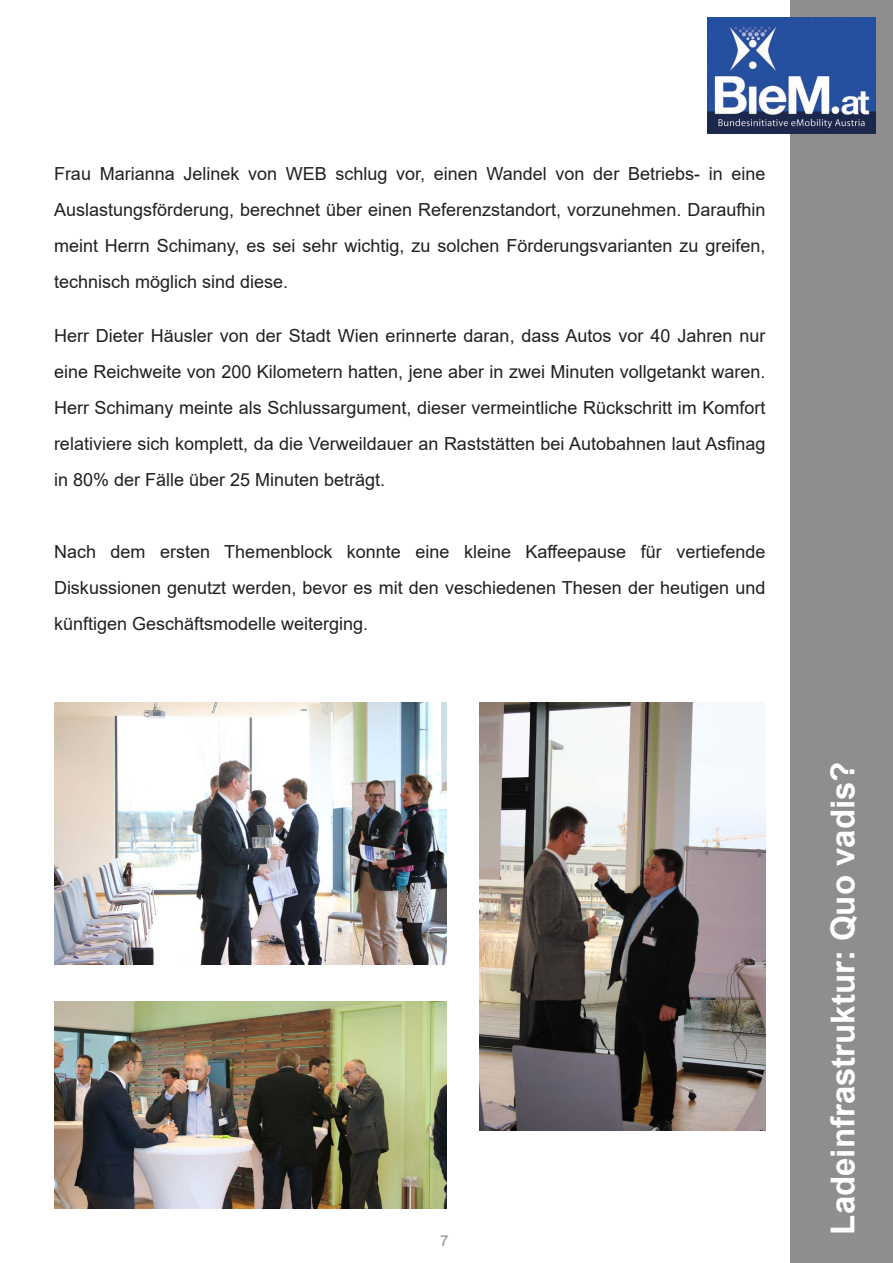
<style>
.page{position:relative;width:893px;height:1263px;background:#fff}
.page>*{position:absolute;margin:0;border:0;box-sizing:border-box;transform-origin:0 0}
.t1{font:700 33px "Arial";color:#fff}
.Absatzformat_1{font:18px/36px "Arial";color:#231f20;text-align:justify}
.t2{font:15px "Arial";color:#8f8d8e}
</style>
<div class="page">
<div style="left:789px;top:0;width:104px;height:1263px;background:#8f8d8e"></div>
<img style="left:707px;top:17px;width:169px;height:117px">
<img style="left:480px;top:702px;width:285px;height:428px">
<img style="left:54px;top:702px;width:392px;height:262px">
<img style="left:54px;top:1001px;width:392px;height:208px">
<p class="Absatzformat_1" style="left:54px;top:156px;width:713px">Frau Marianna Jelinek von WEB schlug vor, einen Wandel von der Betriebs- in eine Auslastungsförderung, berechnet über einen Referenzstandort, vorzunehmen. Daraufhin meint Herrn Schimany, es sei sehr wichtig, zu solchen Förderungsvarianten zu greifen, technisch möglich sind diese.</p>
<p class="Absatzformat_1" style="left:54px;top:318px;width:713px">Herr Dieter Häusler von der Stadt Wien erinnerte daran, dass Autos vor 40 Jahren nur eine Reichweite von 200 Kilometern hatten, jene aber in zwei Minuten vollgetankt waren.<br>Herr Schimany meinte als Schlussargument, dieser vermeintliche Rückschritt im Komfort relativiere sich komplett, da die Verweildauer an Raststätten bei Autobahnen laut Asfinag in 80% der Fälle über 25 Minuten beträgt.</p>
<p class="Absatzformat_1" style="left:54px;top:534px;width:713px">Nach dem ersten Themenblock konnte eine kleine Kaffeepause für vertiefende Diskussionen genutzt werden, bevor es mit den veschiedenen Thesen der heutigen und künftigen Geschäftsmodelle weiterging.</p>
<p class="t2" style="left:440px;top:1230px;width:10px">7</p>
<p class="t1" style="left:820px;top:1234px;width:475px;rotate:-90deg">Ladeinfrastruktur: Quo vadis?</p>
</div>
